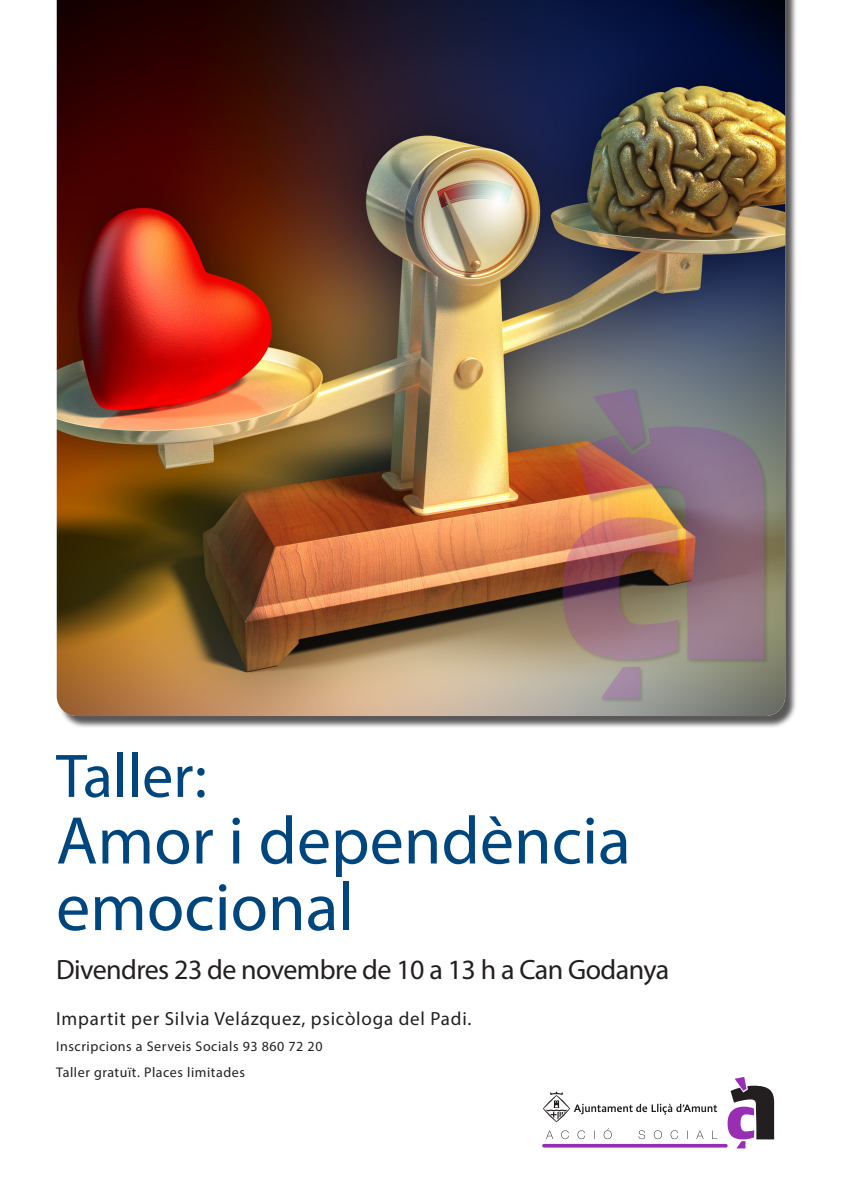
<style>
.page{position:relative;width:842px;height:1191px;background:#fff}
.page>*{position:absolute;margin:0;border:0;box-sizing:border-box;transform-origin:0 0}
.t1{font:68px/66.6px "Myriad Pro";color:#00467e}
.t2{font:62px "Myriad Pro";color:#00467e}
.t3{font:28px "Myriad Pro";letter-spacing:-.02em;color:#231f20}
.t4{font:19px "Myriad Pro";letter-spacing:.04em;color:#231f20}
.t5{font:14px "Myriad Pro";letter-spacing:.04em;color:#231f20}
</style>
<div class="page">
<div style="left:58px;top:0;width:740px;height:728px;background:#231f20;opacity:.75"></div>
<img style="left:57px;top:0;width:728px;height:716px">
<div style="left:562px;top:388px;width:207px;height:315px;background:#231f20;opacity:.75"></div>
<svg style="left:576px;top:426px;width:188px;height:233px;background:#997576"></svg>
<svg style="left:563px;top:517px;width:115px;height:142px;background:#9c6d63"></svg>
<svg style="left:601px;top:667px;width:39px;height:31px"></svg>
<svg style="left:593px;top:388px;width:52px;height:61px;background:#837587"></svg>
<svg style="left:544px;top:1143px;width:182px;height:4px"></svg>
<svg style="left:546px;top:1128px;width:171px;height:11px"></svg>
<svg style="left:727px;top:1077px;width:47px;height:71px"></svg>
<svg style="left:543px;top:1091px;width:174px;height:31px"></svg>
<p class="t2" style="left:56px;top:738px;width:152px">Taller:</p>
<p class="t1" style="left:56px;top:806px;width:576px">Amor i dependència emocional</p>
<p class="t3" style="left:56px;top:952px;width:615px">Divendres 23 de novembre de 10 a 13 h a Can Godanya</p>
<p class="t4" style="left:56px;top:1006px;width:417px">Impartit per Silvia Velázquez, psicòloga del Padi.</p>
<p class="t5" style="left:56px;top:1037px;width:268px">Inscripcions a Serveis Socials 93 860 72 20</p>
<p class="t5" style="left:56px;top:1063px;width:190px">Taller gratuït. Places limitades</p>
</div>
